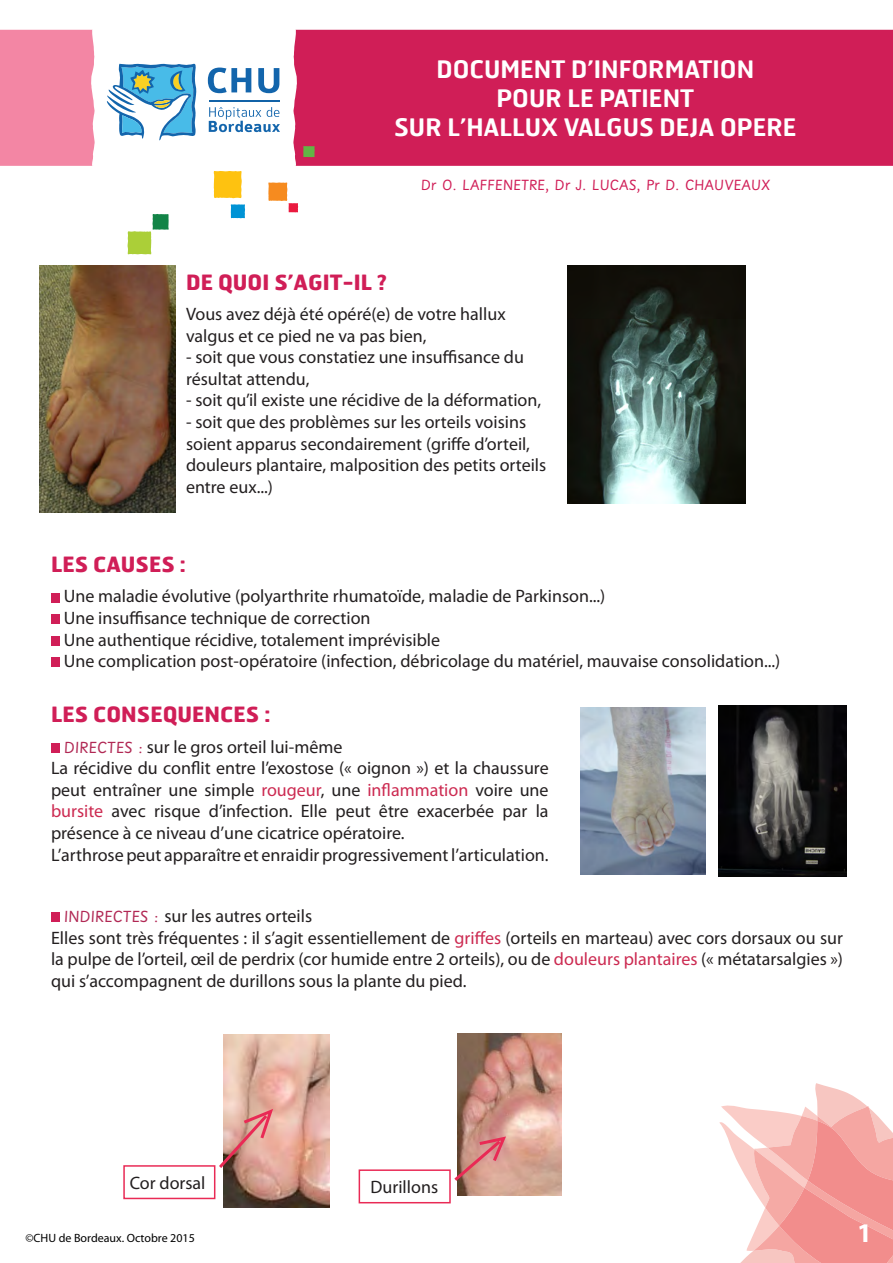
<style>
.page{position:relative;width:893px;height:1263px;background:#fff}
.page>*{position:absolute;margin:0;border:0;box-sizing:border-box;transform-origin:0 0}
.t1{font:700 27px "Myriad Pro";color:#fff}
.t2{font:600 24px/28.8px "Hermes FB";color:#fff;text-align:center}
.t3{font:700 21px "Hermes FB";color:#d01e57}
.t4{font:18px/21.6px "Myriad Pro";color:#231f20}
.t5{font:16.5px "Sassoon Primary Std";color:#d01e57}
.t6{font:12px "Myriad Pro";color:#000}
.s1{font-family:"Sassoon Primary Std";color:#b12854}
.s2{color:#cc2a51}
</style>
<div class="page">
<div style="left:293px;top:30px;width:600px;height:136px;background:#d01e57"></div>
<svg style="left:107px;top:64px;width:89px;height:76px"></svg>
<svg style="left:209px;top:107px;width:71px;height:25px"></svg>
<hr style="left:209px;top:100px;width:70px;height:1px;background:#1162a7">
<svg style="left:208px;top:68px;width:71px;height:25px"></svg>
<div style="left:0;top:30px;width:95px;height:136px;background:#f386a4"></div>
<svg style="left:128px;top:214px;width:41px;height:40px"></svg>
<svg style="left:214px;top:171px;width:28px;height:27px"></svg>
<svg style="left:231px;top:204px;width:14px;height:14px"></svg>
<svg style="left:268px;top:182px;width:30px;height:30px"></svg>
<svg style="left:303px;top:146px;width:12px;height:11px"></svg>
<svg style="left:719px;top:1083px;width:174px;height:180px"></svg>
<svg style="left:80px;top:512px;width:39px;height:1px"></svg>
<img style="left:39px;top:266px;width:136px;height:246px">
<img style="left:568px;top:266px;width:178px;height:237px">
<div style="left:51px;top:593px;width:9px;height:9px;background:#d01e57"></div>
<div style="left:51px;top:614px;width:9px;height:10px;background:#d01e57"></div>
<div style="left:51px;top:636px;width:9px;height:10px;background:#d01e57"></div>
<div style="left:51px;top:658px;width:9px;height:9px;background:#d01e57"></div>
<div style="left:51px;top:743px;width:9px;height:9px;background:#d01e57"></div>
<img style="left:580px;top:707px;width:125px;height:168px">
<img style="left:719px;top:706px;width:127px;height:170px">
<div style="left:51px;top:912px;width:9px;height:10px;background:#d01e57"></div>
<img style="left:224px;top:1034px;width:106px;height:174px">
<div style="left:123px;top:1165px;width:92px;height:34px;border:2px solid #e92a55"></div>
<svg style="left:219px;top:1106px;width:57px;height:65px"></svg>
<img style="left:457px;top:1033px;width:104px;height:163px">
<svg style="left:454px;top:1134px;width:54px;height:50px"></svg>
<div style="left:359px;top:1169px;width:92px;height:34px;border:2px solid #e92a55"></div>
<h2 class="t2" style="left:394px;top:54px;width:404px">DOCUMENT D’INFORMATION<br>POUR LE PATIENT<br>SUR L’HALLUX VALGUS DEJA OPERE</h2>
<p class="t5" style="left:421px;top:175px;width:350px">Dr O. LAFFENETRE, Dr J. LUCAS, Pr D. CHAUVEAUX</p>
<p class="t3" style="left:186px;top:268px;width:202px">DE QUOI S’AGIT-IL ?</p>
<p class="t4" style="left:186px;top:303px;width:321px">Vous avez déjà été opéré(e) de votre hallux valgus et ce pied ne va pas bien,</p>
<p class="t4" style="left:186px;top:346px;width:339px">- soit que vous constatiez une insuffisance du résultat attendu,</p>
<p class="t4" style="left:186px;top:389px;width:357px">- soit qu’il existe une récidive de la déformation,</p>
<p class="t4" style="left:186px;top:411px;width:362px">- soit que des problèmes sur les orteils voisins soient apparus secondairement (griffe d’orteil, douleurs plantaire, malposition des petits orteils entre eux...)</p>
<p class="t3" style="left:51px;top:551px;width:136px">LES CAUSES :</p>
<p class="t4" style="left:64px;top:585px;width:718px">Une maladie évolutive (polyarthrite rhumatoïde, maladie de Parkinson...)<br>Une insuffisance technique de correction<br>Une authentique récidive, totalement imprévisible<br>Une complication post-opératoire (infection, débricolage du matériel, mauvaise consolidation...)</p>
<p class="t3" style="left:51px;top:701px;width:221px">LES CONSEQUENCES :</p>
<p class="t4" style="left:51px;top:735px;width:499px;text-indent:13px"><span class="s1">DIRECTES :</span> sur le gros orteil lui-même<br>La récidive du conflit entre l’exostose (« oignon ») et la chaussure peut entraîner une simple <span class="s2">rougeur</span>, une <span class="s2">inflammation</span> voire une <span class="s2">bursite</span> avec risque d’infection. Elle peut être exacerbée par la présence à ce niveau d’une cicatrice opératoire.<br>L’arthrose peut apparaître et enraidir progressivement l’articulation.</p>
<p class="t4" style="left:51px;top:905px;width:793px;text-indent:13px"><span class="s1">INDIRECTES :</span> sur les autres orteils<br>Elles sont très fréquentes : il s’agit essentiellement de <span class="s2">griffes</span> (orteils en marteau) avec cors dorsaux ou sur la pulpe de l’orteil, œil de perdrix (cor humide entre 2 orteils), ou de <span class="s2">douleurs plantaires</span> (« métatarsalgies ») qui s’accompagnent de durillons sous la plante du pied.</p>
<p class="t4" style="left:130px;top:1171px;width:77px">Cor dorsal</p>
<p class="t4" style="left:370px;top:1176px;width:69px">Durillons</p>
<p class="t6" style="left:26px;top:1231px;width:171px">©CHU de Bordeaux. Octobre 2015</p>
<h1 class="t1" style="left:857px;top:1215px;width:16px">1</h1>
</div>
